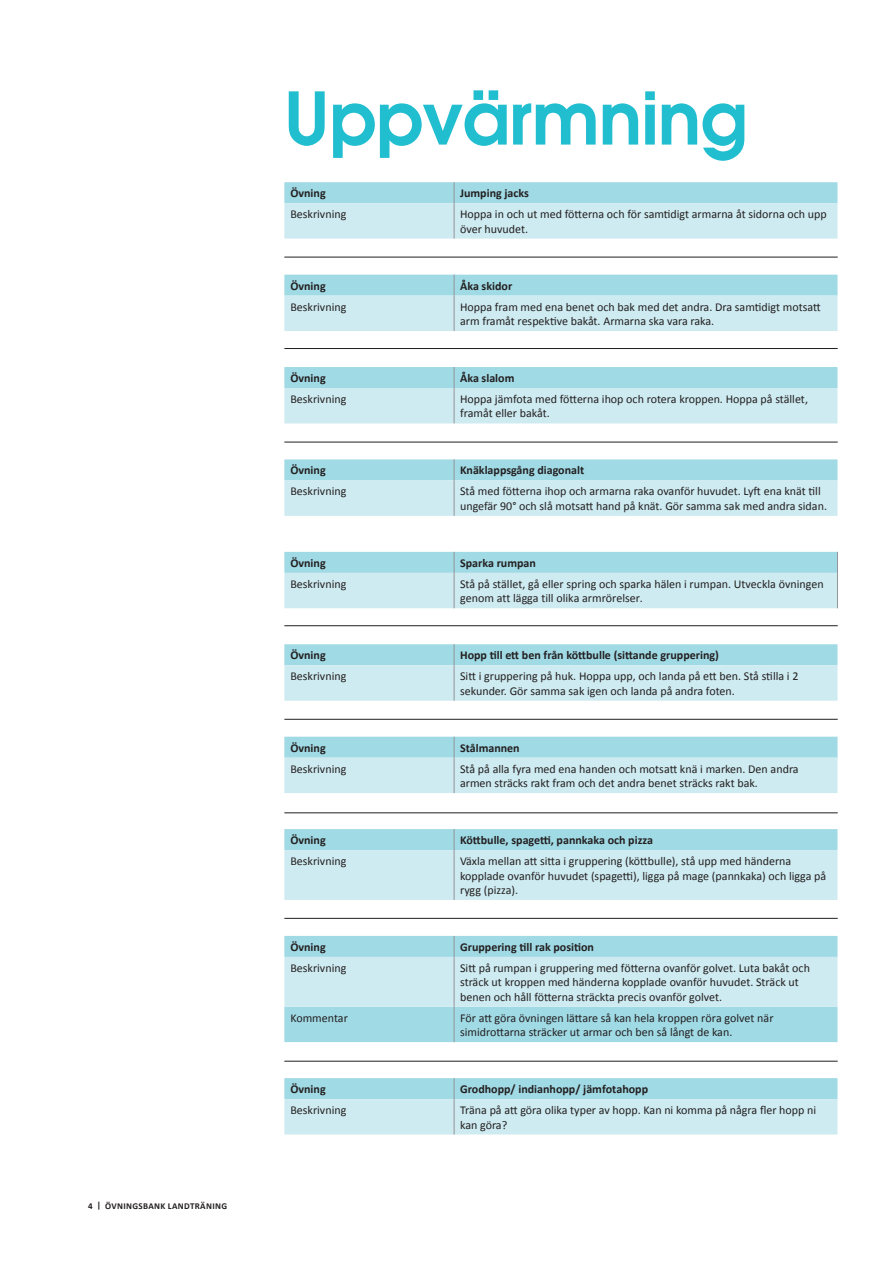
<style>
.page{position:relative;width:893px;height:1263px;background:#fff}
.page>*{position:absolute;margin:0;border:0;box-sizing:border-box;transform-origin:0 0}
.t1{font:600 72px "Avant Garde";letter-spacing:-.01em;color:#21bed0}
.t2{font:12px/14.4px "Calibri";color:#231f20}
.t3{font:700 12px "Calibri";color:#231f20}
.t4{font:700 9px "Calibri";letter-spacing:.04em;color:#231f20}
</style>
<div class="page">
<svg style="left:284px;top:182px;width:553px;height:57px"></svg>
<hr style="left:454px;top:203px;width:1px;height:36px;background:#939598">
<svg style="left:284px;top:275px;width:553px;height:56px"></svg>
<hr style="left:454px;top:296px;width:1px;height:35px;background:#939598">
<svg style="left:284px;top:367px;width:553px;height:56px"></svg>
<hr style="left:454px;top:388px;width:1px;height:35px;background:#939598">
<svg style="left:284px;top:459px;width:553px;height:57px"></svg>
<hr style="left:454px;top:480px;width:1px;height:36px;background:#939598">
<svg style="left:284px;top:552px;width:554px;height:56px"></svg>
<hr style="left:454px;top:573px;width:1px;height:35px;background:#939598">
<hr style="left:837px;top:573px;width:1px;height:35px;background:#939598">
<svg style="left:284px;top:644px;width:553px;height:57px"></svg>
<hr style="left:454px;top:665px;width:1px;height:36px;background:#939598">
<svg style="left:284px;top:737px;width:553px;height:56px"></svg>
<hr style="left:454px;top:758px;width:1px;height:35px;background:#939598">
<svg style="left:284px;top:829px;width:553px;height:71px"></svg>
<hr style="left:454px;top:850px;width:1px;height:50px;background:#939598">
<div style="left:284px;top:1007px;width:553px;height:35px;background:#a0dae5"></div>
<svg style="left:284px;top:936px;width:553px;height:71px"></svg>
<hr style="left:454px;top:957px;width:1px;height:50px;background:#939598">
<hr style="left:454px;top:1007px;width:1px;height:35px;background:#939598">
<svg style="left:284px;top:1078px;width:553px;height:56px"></svg>
<hr style="left:454px;top:1099px;width:1px;height:35px;background:#939598">
<hr style="left:284px;top:257px;width:554px;height:1px;background:#231f20">
<hr style="left:284px;top:348px;width:554px;height:1px;background:#231f20">
<hr style="left:284px;top:442px;width:554px;height:1px;background:#231f20">
<hr style="left:284px;top:625px;width:554px;height:1px;background:#231f20">
<hr style="left:284px;top:719px;width:554px;height:1px;background:#231f20">
<hr style="left:284px;top:812px;width:554px;height:1px;background:#231f20">
<hr style="left:284px;top:918px;width:554px;height:1px;background:#231f20">
<hr style="left:284px;top:1061px;width:554px;height:1px;background:#231f20">
<p class="t4" style="left:88px;top:1201px;width:141px">4 | ÖVNINGSBANK LANDTRÄNING</p>
<h1 class="t1" style="left:284px;top:71px;width:466px">Uppvärmning</h1>
<p class="t3" style="left:290px;top:186px;width:37px">Övning</p>
<p class="t3" style="left:460px;top:186px;width:70px">Jumping jacks</p>
<p class="t2" style="left:290px;top:207px;width:58px">Beskrivning</p>
<p class="t2" style="left:460px;top:207px;width:368px">Hoppa in och ut med fötterna och för samtidigt armarna åt sidorna och upp över huvudet.</p>
<p class="t3" style="left:290px;top:278px;width:37px">Övning</p>
<p class="t3" style="left:460px;top:278px;width:54px">Åka skidor</p>
<p class="t2" style="left:290px;top:299px;width:58px">Beskrivning</p>
<p class="t2" style="left:460px;top:299px;width:362px">Hoppa fram med ena benet och bak med det andra. Dra samtidigt motsatt arm framåt respektive bakåt. Armarna ska vara raka.</p>
<p class="t3" style="left:290px;top:370px;width:37px">Övning</p>
<p class="t3" style="left:460px;top:370px;width:56px">Åka slalom</p>
<p class="t2" style="left:290px;top:392px;width:58px">Beskrivning</p>
<p class="t2" style="left:460px;top:392px;width:349px">Hoppa jämfota med fötterna ihop och rotera kroppen. Hoppa på stället, framåt eller bakåt.</p>
<p class="t3" style="left:290px;top:463px;width:37px">Övning</p>
<p class="t3" style="left:460px;top:463px;width:126px">Knäklappsgång diagonalt</p>
<p class="t2" style="left:290px;top:484px;width:58px">Beskrivning</p>
<p class="t2" style="left:460px;top:484px;width:368px">Stå med fötterna ihop och armarna raka ovanför huvudet. Lyft ena knät till ungefär 90° och slå motsatt hand på knät. Gör samma sak med andra sidan.</p>
<p class="t3" style="left:290px;top:555px;width:37px">Övning</p>
<p class="t3" style="left:460px;top:555px;width:77px">Sparka rumpan</p>
<p class="t2" style="left:290px;top:577px;width:58px">Beskrivning</p>
<p class="t2" style="left:460px;top:577px;width:365px">Stå på stället, gå eller spring och sparka hälen i rumpan. Utveckla övningen genom att lägga till olika armrörelser.</p>
<p class="t3" style="left:290px;top:648px;width:37px">Övning</p>
<p class="t3" style="left:460px;top:648px;width:260px">Hopp till ett ben från köttbulle (sittande gruppering)</p>
<p class="t2" style="left:290px;top:669px;width:58px">Beskrivning</p>
<p class="t2" style="left:460px;top:669px;width:340px">Sitt i gruppering på huk. Hoppa upp, och landa på ett ben. Stå stilla i 2 sekunder. Gör samma sak igen och landa på andra foten.</p>
<p class="t3" style="left:290px;top:740px;width:37px">Övning</p>
<p class="t3" style="left:460px;top:740px;width:61px">Stålmannen</p>
<p class="t2" style="left:290px;top:761px;width:58px">Beskrivning</p>
<p class="t2" style="left:460px;top:761px;width:340px">Stå på alla fyra med ena handen och motsatt knä i marken. Den andra armen sträcks rakt fram och det andra benet sträcks rakt bak.</p>
<p class="t3" style="left:290px;top:832px;width:37px">Övning</p>
<p class="t3" style="left:460px;top:832px;width:194px">Köttbulle, spagetti, pannkaka och pizza</p>
<p class="t2" style="left:290px;top:854px;width:58px">Beskrivning</p>
<p class="t2" style="left:460px;top:854px;width:368px">Växla mellan att sitta i gruppering (köttbulle), stå upp med händerna kopplade ovanför huvudet (spagetti), ligga på mage (pannkaka) och ligga på rygg (pizza).</p>
<p class="t3" style="left:290px;top:939px;width:37px">Övning</p>
<p class="t3" style="left:460px;top:939px;width:135px">Gruppering till rak position</p>
<p class="t2" style="left:290px;top:961px;width:58px">Beskrivning</p>
<p class="t2" style="left:460px;top:961px;width:351px">Sitt på rumpan i gruppering med fötterna ovanför golvet. Luta bakåt och sträck ut kroppen med händerna kopplade ovanför huvudet. Sträck ut benen och håll fötterna sträckta precis ovanför golvet.</p>
<p class="t2" style="left:290px;top:1010px;width:59px">Kommentar</p>
<p class="t2" style="left:460px;top:1010px;width:315px">För att göra övningen lättare så kan hela kroppen röra golvet när simidrottarna sträcker ut armar och ben så långt de kan.</p>
<p class="t3" style="left:290px;top:1081px;width:37px">Övning</p>
<p class="t3" style="left:460px;top:1081px;width:190px">Grodhopp/ indianhopp/ jämfotahopp</p>
<p class="t2" style="left:290px;top:1103px;width:58px">Beskrivning</p>
<p class="t2" style="left:460px;top:1103px;width:358px">Träna på att göra olika typer av hopp. Kan ni komma på några fler hopp ni kan göra?</p>
</div>
